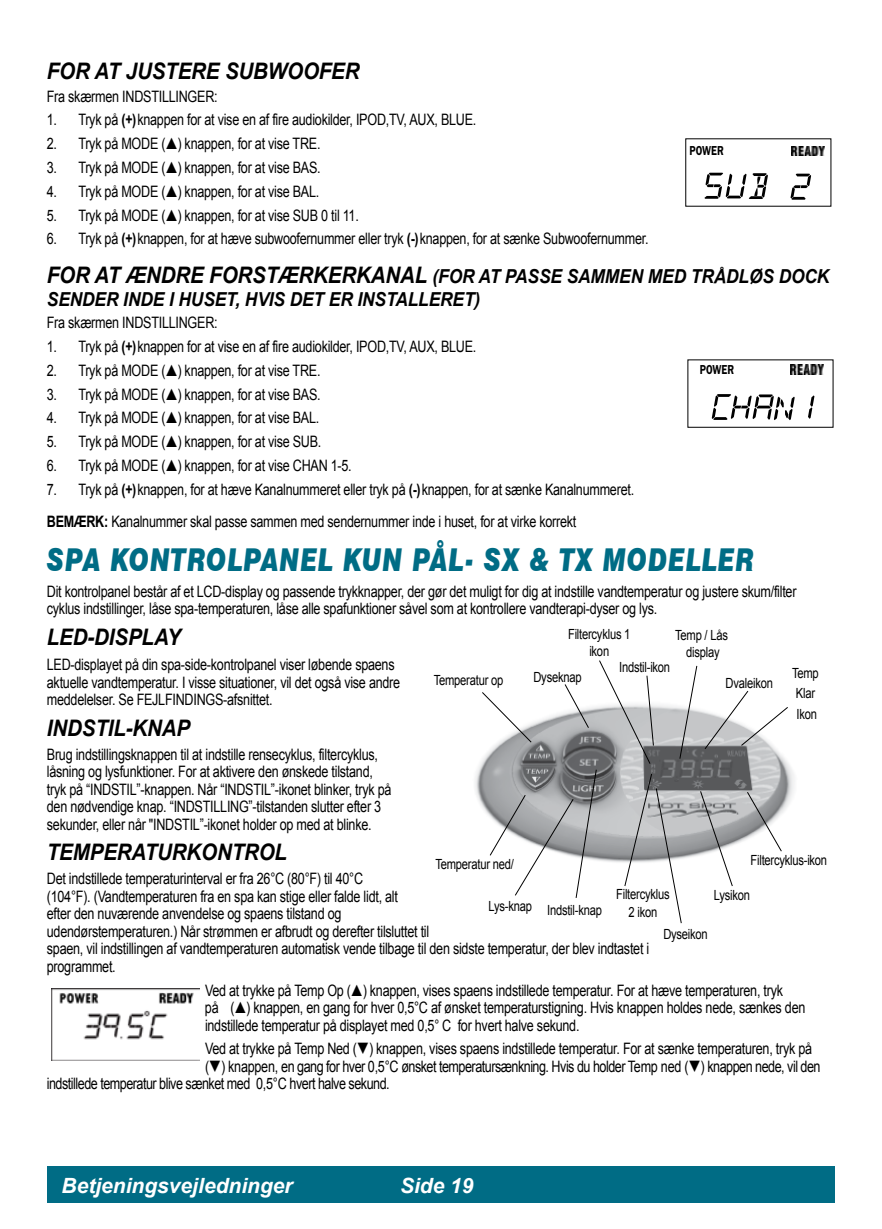
<style>
.page{position:relative;width:882px;height:1229px;background:#fff}
.page>*{position:absolute;margin:0;border:0;box-sizing:border-box;transform-origin:0 0}
.t1{font:italic 900 31.5px "Swiss 721 BT";letter-spacing:.04em;color:#006c85;scale:.78 1}
.t2{font:italic 700 22.75px "Arial";letter-spacing:-.005em;color:#000;scale:.9 1}
.t3{font:italic 700 21px "Arial";color:#fff}
.t4{font:italic 700 19.25px/22.8px "Arial";letter-spacing:-.005em;color:#000;scale:.9 1}
.t5{font:15.75px/17.5px "Arial";letter-spacing:-.02em;color:#000;scale:.8 1}
.t6{font:15.75px "Arial";letter-spacing:-.04em;color:#000;scale:.8 1}
.t7{font:14px/17.5px "Arial";letter-spacing:-.02em;color:#000;text-align:center;scale:.8 1}
.t8{font:600 13.47px "Franklin Gothic";color:#000;scale:.77 1}
.s1{font-weight:700}
.s2{font-size:22.75px}
</style>
<div class="page">
<div style="left:47px;top:1166px;width:788px;height:35px;background:#006c85"></div>
<img style="left:475px;top:763px;width:320px;height:42px">
<svg style="left:481px;top:660px;width:308px;height:264px"></svg>
<img style="left:51px;top:989px;width:149px;height:71px">
<img style="left:791px;top:146px;width:33px;height:9px">
<svg style="left:704px;top:173px;width:64px;height:26px"></svg>
<svg style="left:791px;top:174px;width:20px;height:26px"></svg>
<svg style="left:712px;top:394px;width:83px;height:26px"></svg>
<svg style="left:808px;top:395px;width:6px;height:24px"></svg>
<img style="left:790px;top:365px;width:33px;height:9px">
<div style="left:47px;top:1167px;width:788px;height:35px;background:#006c85"></div>
<h2 class="t2" style="left:47px;top:56px;width:349px">FOR AT JUSTERE SUBWOOFER</h2>
<p class="t5" style="left:47px;top:87px;width:215px">Fra skærmen INDSTILLINGER:</p>
<p class="t5" style="left:47px;top:111px;width:538px">1. Tryk på <span class="s1">(+)</span>knappen for at vise en af fire audiokilder, IPOD,TV, AUX, BLUE.</p>
<p class="t5" style="left:47px;top:135px;width:344px">2. Tryk på MODE ( ) knappen, for at vise TRE.</p>
<p class="t5" style="left:47px;top:159px;width:344px">3. Tryk på MODE ( ) knappen, for at vise BAS.</p>
<p class="t5" style="left:47px;top:183px;width:342px">4. Tryk på MODE ( ) knappen, for at vise BAL.</p>
<p class="t5" style="left:47px;top:206px;width:392px">5. Tryk på MODE ( ) knappen, for at vise SUB 0 til 11.</p>
<p class="t5" style="left:47px;top:230px;width:754px">6. Tryk på <span class="s1">(+)</span>knappen, for at hæve subwoofernummer eller tryk <span class="s1">(-)</span>knappen, for at sænke Subwoofernummer.</p>
<p class="t4" style="left:47px;top:265px;width:871px"><span class="s2">FOR AT ÆNDRE FORSTÆRKERKANAL</span> (FOR AT PASSE SAMMEN MED TRÅDLØS DOCK<br>SENDER INDE I HUSET, HVIS DET ER INSTALLERET)</p>
<p class="t5" style="left:47px;top:314px;width:215px">Fra skærmen INDSTILLINGER:</p>
<p class="t5" style="left:47px;top:338px;width:538px">1. Tryk på <span class="s1">(+)</span>knappen for at vise en af fire audiokilder, IPOD,TV, AUX, BLUE.</p>
<p class="t5" style="left:47px;top:362px;width:344px">2. Tryk på MODE ( ) knappen, for at vise TRE.</p>
<p class="t5" style="left:47px;top:385px;width:344px">3. Tryk på MODE ( ) knappen, for at vise BAS.</p>
<p class="t5" style="left:47px;top:409px;width:342px">4. Tryk på MODE ( ) knappen, for at vise BAL.</p>
<p class="t5" style="left:47px;top:433px;width:345px">5. Tryk på MODE ( ) knappen, for at vise SUB.</p>
<p class="t5" style="left:47px;top:457px;width:383px">6. Tryk på MODE ( ) knappen, for at vise CHAN 1-5.</p>
<p class="t5" style="left:47px;top:474px;width:736px;line-height:31.7px">7. Tryk på <span class="s1">(+)</span>knappen, for at hæve Kanalnummeret eller tryk på <span class="s1">(-)</span>knappen, for at sænke Kanalnummeret.<br><span class="s1">BEMÆRK:</span> Kanalnummer skal passe sammen med sendernummer inde i huset, for at virke korrekt</p>
<h1 class="t1" style="left:47px;top:541px;width:908px">SPA KONTROLPANEL KUN PÅL- SX &amp; TX MODELLER</h1>
<p class="t5" style="left:47px;top:582px;width:939px">Dit kontrolpanel består af et LCD-display og passende trykknapper, der gør det muligt for dig at indstille vandtemperatur og justere skum/filter cyklus indstillinger, låse spa-temperaturen, låse alle spafunktioner såvel som at kontrollere vandterapi-dyser og lys.</p>
<h2 class="t2" style="left:47px;top:622px;width:150px">LED-DISPLAY</h2>
<p class="t7" style="left:675px;top:626px;width:67px">Temp / Lås display</p>
<p class="t8" style="left:690px;top:143px;width:46px">POWER</p>
<p class="t8" style="left:531px;top:276px;width:46px">POWER</p>
<p class="t8" style="left:700px;top:361px;width:46px">POWER</p>
<p class="t7" style="left:568px;top:625px;width:80px">Filtercyklus 1 ikon</p>
<p class="t5" style="left:47px;top:656px;width:443px">LED-displayet på din spa-side-kontrolpanel viser løbende spaens aktuelle vandtemperatur. I visse situationer, vil det også vise andre meddelelser. Se FEJLFINDINGS-afsnittet.</p>
<h2 class="t2" style="left:47px;top:713px;width:161px">INDSTIL-KNAP</h2>
<p class="t5" style="left:47px;top:745px;width:432px">Brug indstillingsknappen til at indstille rensecyklus, filtercyklus, låsning og lysfunktioner. For at aktivere den ønskede tilstand, tryk på “INDSTIL”-knappen. Når “INDSTIL”-ikonet blinker, tryk på den nødvendige knap. “INDSTILLING”-tilstanden slutter efter 3 sekunder, eller når "INDSTIL”-ikonet holder op med at blinke.</p>
<h2 class="t2" style="left:47px;top:837px;width:268px">TEMPERATURKONTROL</h2>
<p class="t5" style="left:47px;top:870px;width:755px">Det indstillede temperaturinterval er fra 26°C (80°F) til 40°C<br>(104°F). (Vandtemperaturen fra en spa kan stige eller falde lidt, alt<br>efter den nuværende anvendelse og spaens tilstand og<br>udendørstemperaturen.) Når strømmen er afbrudt og derefter tilsluttet til<br>spaen, vil indstillingen af vandtemperaturen automatisk vende tilbage til den sidste temperatur, der blev indtastet i programmet.</p>
<p class="t5" style="left:205px;top:981px;width:752px">Ved at trykke på Temp Op ( ) knappen, vises spaens indstillede temperatur. For at hæve temperaturen, tryk<br>på ( ) knappen, en gang for hver 0,5°C af ønsket temperaturstigning. Hvis knappen holdes nede, sænkes den indstillede temperatur på displayet med 0,5° C for hvert halve sekund.</p>
<p class="t5" style="left:205px;top:1040px;width:761px">Ved at trykke på Temp Ned (❑) knappen, vises spaens indstillede temperatur. For at sænke temperaturen, tryk på</p>
<p class="t6" style="left:205px;top:1056px;width:771px">(❑) knappen, en gang for hver 0,5°C ønsket temperatursænkning. Hvis du holder Temp ned (❑) knappen nede, vil den</p>
<p class="t6" style="left:47px;top:1073px;width:430px">indstillede temperatur blive sænket med 0,5°C hvert halve sekund.</p>
<p class="t7" style="left:619px;top:658px;width:65px">Indstil-ikon</p>
<p class="t7" style="left:726px;top:674px;width:61px">Dvaleikon</p>
<p class="t7" style="left:792px;top:663px;width:35px;line-height:20.3px;text-align:left">Temp<br>Klar<br>Ikon</p>
<p class="t7" style="left:533px;top:668px;width:62px">Dyseknap</p>
<p class="t7" style="left:434px;top:672px;width:88px">Temperatur op</p>
<p class="t7" style="left:751px;top:851px;width:97px">Filtercyklus-ikon</p>
<p class="t7" style="left:435px;top:855px;width:100px">Temperatur ned/</p>
<p class="t7" style="left:616px;top:885px;width:68px">Filtercyklus<br>2 ikon</p>
<p class="t7" style="left:714px;top:886px;width:47px">Lysikon</p>
<p class="t7" style="left:489px;top:897px;width:56px">Lys-knap</p>
<p class="t7" style="left:547px;top:901px;width:70px">Indstil-knap</p>
<p class="t7" style="left:663px;top:925px;width:57px">Dyseikon</p>
<h3 class="t3" style="left:62px;top:1171px;width:233px">Betjeningsvejledninger</h3>
<h3 class="t3" style="left:400px;top:1171px;width:75px">Side 19</h3>
</div>
